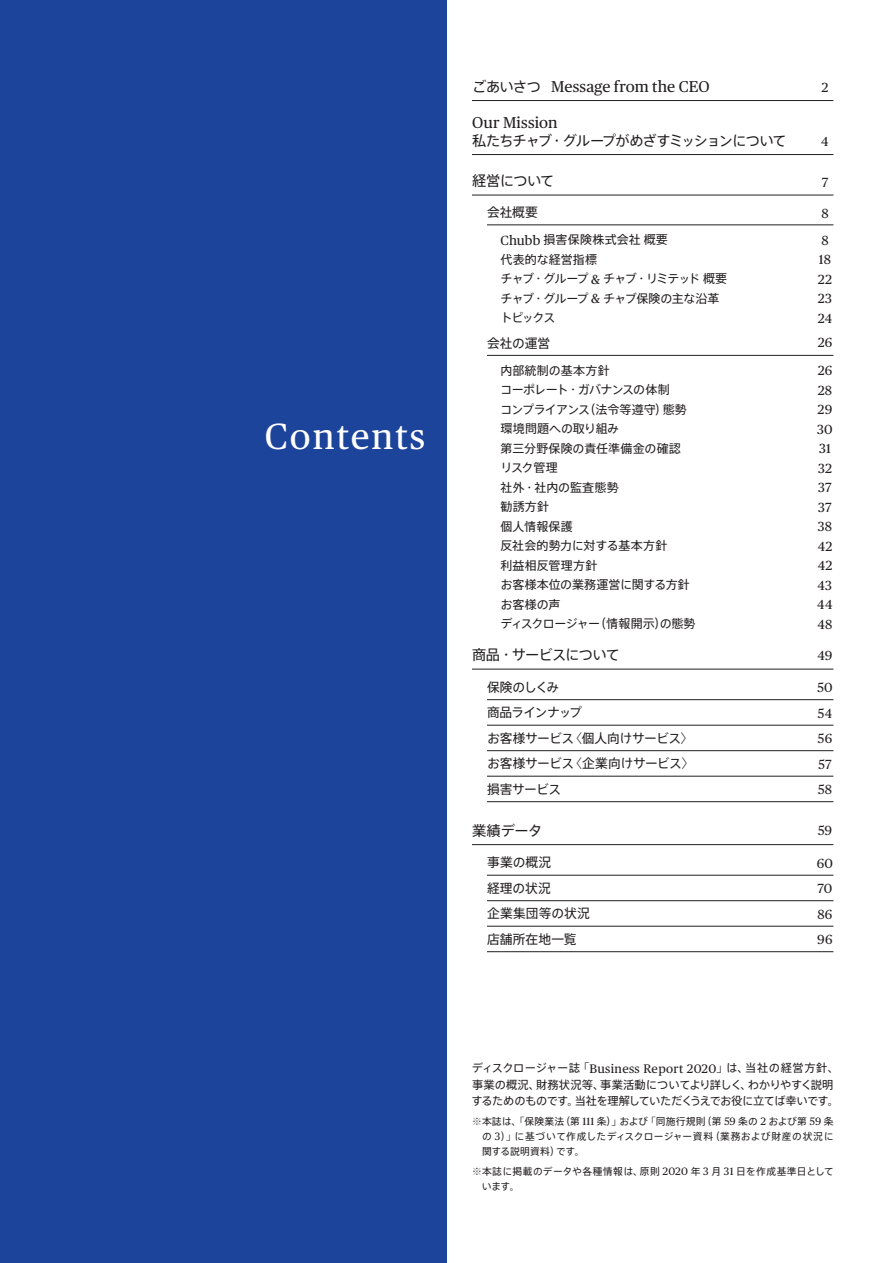
<style>
.page{position:relative;width:893px;height:1263px;background:#fff}
.page>*{position:absolute;margin:0;border:0;box-sizing:border-box;transform-origin:0 0}
.t1{font:36.3px "Chubb Publico Text";letter-spacing:.055em;color:#fff}
.t2{font:15.75px "Chubb Publico Text";letter-spacing:.01em;color:#231f20}
.t3{font:14.25px "Axis Basic Pro N R";letter-spacing:-.06em;color:#231f20}
.t4{font:13.2px "Chubb Publico Text";letter-spacing:.01em;color:#231f20}
.t5{font:12.75px "Axis Basic Pro N R";letter-spacing:-.01em;color:#231f20}
.t6{font:12.75px "Axis Basic Pro N R";letter-spacing:-.035em;color:#231f20}
.t7{font:12.75px "Axis Basic Pro N R";letter-spacing:-.07em;color:#231f20}
.t8{font:12.75px "Axis Basic Pro N R";letter-spacing:.015em;color:#231f20}
.t9{font:12px "Axis Basic Pro N R";letter-spacing:-.005em;color:#231f20}
.t10{font:12px "Axis Basic Pro N R";letter-spacing:-.045em;color:#231f20}
.t11{font:12px "Axis Basic Pro N R";letter-spacing:-.075em;color:#231f20}
.t12{font:12px "Axis Basic Pro N R";letter-spacing:-.04em;color:#231f20}
.t13{font:12px "Axis Basic Pro N R";letter-spacing:.02em;color:#231f20}
.t14{font:12px "Axis Basic Pro N R";letter-spacing:.015em;color:#231f20}
.t15{font:12px "Axis Basic Pro N R";letter-spacing:-.055em;color:#231f20}
.t16{font:11.25px/16.5px "Axis Basic Pro N R";letter-spacing:-.025em;color:#231f20}
.t17{font:9.75px/15px "Axis Basic Pro N R";letter-spacing:.03em;color:#231f20;text-align:justify}
.s1{font-family:"Axis Basic Pro N R";font-size:14.25px}
.s2{font-family:"Chubb Publico Text";font-size:13.2px}
.s3{font-family:"Chubb Publico Text";font-size:12.3px}
.s4{font-family:"Chubb Publico Text";font-size:10.8px}
</style>
<div class="page">
<div style="left:0;top:0;width:446px;height:1263px;background:#1d449b"></div>
<hr style="left:472px;top:100px;width:361px;height:1px;background:#231f20">
<hr style="left:472px;top:154px;width:361px;height:1px;background:#231f20">
<hr style="left:472px;top:195px;width:361px;height:1px;background:#231f20">
<hr style="left:487px;top:225px;width:346px;height:1px;background:#231f20">
<hr style="left:487px;top:355px;width:346px;height:1px;background:#231f20">
<hr style="left:472px;top:669px;width:361px;height:1px;background:#231f20">
<hr style="left:487px;top:699px;width:346px;height:1px;background:#231f20">
<hr style="left:487px;top:725px;width:346px;height:1px;background:#231f20">
<hr style="left:487px;top:750px;width:346px;height:1px;background:#231f20">
<hr style="left:487px;top:776px;width:346px;height:1px;background:#231f20">
<hr style="left:487px;top:801px;width:346px;height:1px;background:#231f20">
<hr style="left:472px;top:844px;width:361px;height:1px;background:#231f20">
<hr style="left:487px;top:875px;width:346px;height:1px;background:#231f20">
<hr style="left:487px;top:900px;width:346px;height:1px;background:#231f20">
<hr style="left:487px;top:926px;width:346px;height:1px;background:#231f20">
<hr style="left:487px;top:951px;width:346px;height:1px;background:#231f20">
<h1 class="t1" style="left:265px;top:409px;width:162px">Contents</h1>
<h2 class="t2" style="left:472px;top:75px;width:239px"><span class="s1">ごあいさつ</span> Message from the CEO</h2>
<h3 class="t4" style="left:821px;top:78px;width:8px">2</h3>
<h2 class="t2" style="left:472px;top:111px;width:87px">Our Mission</h2>
<h3 class="t3" style="left:472px;top:130px;width:316px">私たちチャブ・グループがめざすミッションについて</h3>
<h3 class="t4" style="left:821px;top:132px;width:9px">4</h3>
<h3 class="t3" style="left:472px;top:170px;width:84px">経営について</h3>
<h3 class="t4" style="left:822px;top:172px;width:8px">7</h3>
<h3 class="t5" style="left:487px;top:203px;width:52px">会社概要</h3>
<h3 class="t4" style="left:821px;top:203px;width:9px">8</h3>
<p class="t14" style="left:500px;top:231px;width:169px"><span class="s2">Chubb</span> 損害保険株式会社概要</p>
<h3 class="t4" style="left:821px;top:230px;width:9px">8</h3>
<p class="t9" style="left:500px;top:250px;width:98px">代表的な経営指標</p>
<h3 class="t4" style="left:819px;top:250px;width:13px">18</h3>
<p class="t11" style="left:500px;top:270px;width:228px">チャブ・グループ <span class="s2">&amp;</span> チャブ・リミテッド概要</p>
<h3 class="t4" style="left:818px;top:269px;width:15px">22</h3>
<p class="t12" style="left:500px;top:289px;width:220px">チャブ・グループ <span class="s2">&amp;</span> チャブ保険の主な沿革</p>
<h3 class="t4" style="left:818px;top:289px;width:16px">23</h3>
<p class="t9" style="left:500px;top:309px;width:56px">トピックス</p>
<h3 class="t4" style="left:818px;top:308px;width:16px">24</h3>
<h3 class="t5" style="left:487px;top:333px;width:65px">会社の運営</h3>
<h3 class="t4" style="left:818px;top:333px;width:16px">26</h3>
<p class="t9" style="left:500px;top:361px;width:111px">内部統制の基本方針</p>
<h3 class="t4" style="left:818px;top:361px;width:16px">26</h3>
<p class="t15" style="left:500px;top:381px;width:171px">コーポレート・ガバナンスの体制</p>
<h3 class="t4" style="left:818px;top:380px;width:16px">28</h3>
<p class="t10" style="left:500px;top:400px;width:188px">コンプライアンス（法令等遵守）態勢</p>
<h3 class="t4" style="left:818px;top:400px;width:16px">29</h3>
<p class="t9" style="left:500px;top:420px;width:120px">環境問題への取り組み</p>
<h3 class="t4" style="left:817px;top:419px;width:17px">30</h3>
<p class="t9" style="left:500px;top:439px;width:182px">第三分野保険の責任準備金の確認</p>
<h3 class="t4" style="left:819px;top:439px;width:13px">31</h3>
<p class="t9" style="left:500px;top:459px;width:59px">リスク管理</p>
<h3 class="t4" style="left:818px;top:458px;width:15px">32</h3>
<p class="t13" style="left:500px;top:478px;width:120px">社外・社内の監査態勢</p>
<h3 class="t4" style="left:818px;top:478px;width:15px">37</h3>
<p class="t9" style="left:500px;top:498px;width:50px">勧誘方針</p>
<h3 class="t4" style="left:818px;top:497px;width:15px">37</h3>
<p class="t9" style="left:500px;top:517px;width:74px">個人情報保護</p>
<h3 class="t4" style="left:818px;top:517px;width:16px">38</h3>
<p class="t9" style="left:500px;top:537px;width:168px">反社会的勢力に対する基本方針</p>
<h3 class="t4" style="left:818px;top:536px;width:16px">42</h3>
<p class="t13" style="left:500px;top:556px;width:98px">利益相反管理方針</p>
<h3 class="t4" style="left:818px;top:556px;width:16px">42</h3>
<p class="t9" style="left:500px;top:576px;width:191px">お客様本位の業務運営に関する方針</p>
<h3 class="t4" style="left:818px;top:575px;width:16px">43</h3>
<p class="t9" style="left:500px;top:595px;width:61px">お客様の声</p>
<h3 class="t4" style="left:817px;top:595px;width:17px">44</h3>
<p class="t10" style="left:500px;top:615px;width:197px">ディスクロージャー（情報開示）の態勢</p>
<h3 class="t4" style="left:817px;top:614px;width:16px">48</h3>
<h3 class="t3" style="left:472px;top:644px;width:150px">商品・サービスについて</h3>
<h3 class="t4" style="left:817px;top:645px;width:17px">49</h3>
<h3 class="t5" style="left:487px;top:678px;width:74px">保険のしくみ</h3>
<h3 class="t4" style="left:817px;top:677px;width:17px">50</h3>
<h3 class="t7" style="left:487px;top:703px;width:96px">商品ラインナップ</h3>
<h3 class="t4" style="left:818px;top:703px;width:16px">54</h3>
<h3 class="t6" style="left:487px;top:729px;width:202px">お客様サービス〈個人向けサービス〉</h3>
<h3 class="t4" style="left:818px;top:728px;width:16px">56</h3>
<h3 class="t6" style="left:487px;top:754px;width:203px">お客様サービス〈企業向けサービス〉</h3>
<h3 class="t4" style="left:818px;top:754px;width:15px">57</h3>
<h3 class="t5" style="left:487px;top:780px;width:76px">損害サービス</h3>
<h3 class="t4" style="left:818px;top:779px;width:16px">58</h3>
<h3 class="t3" style="left:472px;top:820px;width:72px">業績データ</h3>
<h3 class="t4" style="left:818px;top:821px;width:16px">59</h3>
<h3 class="t5" style="left:487px;top:853px;width:66px">事業の概況</h3>
<h3 class="t4" style="left:817px;top:853px;width:18px">60</h3>
<h3 class="t5" style="left:487px;top:879px;width:65px">経理の状況</h3>
<h3 class="t4" style="left:817px;top:878px;width:16px">70</h3>
<h3 class="t5" style="left:487px;top:904px;width:104px">企業集団等の状況</h3>
<h3 class="t4" style="left:817px;top:904px;width:16px">86</h3>
<h3 class="t8" style="left:487px;top:930px;width:91px">店舗所在地一覧</h3>
<h3 class="t4" style="left:817px;top:929px;width:17px">96</h3>
<p class="t16" style="left:472px;top:1059px;width:369px">ディスクロージャー誌「<span class="s3">Business Report 2020</span>」は、当社の経営方針、事業の概況、財務状況等、事業活動についてより詳しく、わかりやすく説明するためのものです。当社を理解していただくうえでお役に立てば幸いです。</p>
<p class="t17" style="left:482px;top:1113px;width:353px;text-indent:-10px">※本誌は、「保険業法（第 <span class="s4">111</span> 条）」および「同施行規則（第 <span class="s4">59</span> 条の <span class="s4">2</span> および第 <span class="s4">59</span> 条の <span class="s4">3</span>）」に基づいて作成したディスクロージャー資料（業務および財産の状況に関する説明資料）です。</p>
<p class="t17" style="left:482px;top:1163px;width:354px;text-indent:-10px">※本誌に掲載のデータや各種情報は、原則 <span class="s4">2020</span> 年 <span class="s4">3</span> 月 <span class="s4">31</span> 日を作成基準日としています。</p>
</div>
